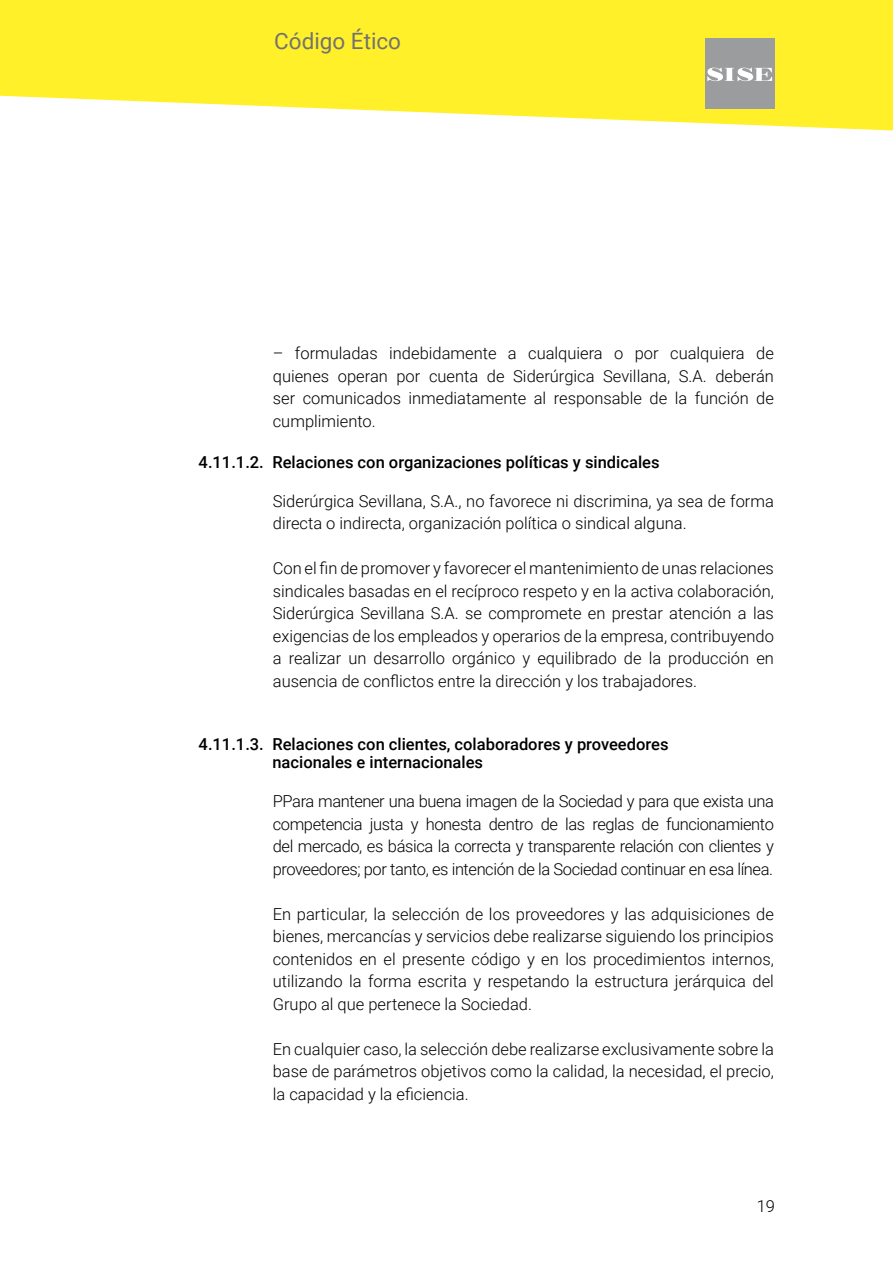
<style>
.page{position:relative;width:893px;height:1263px;background:#fff}
.page>*{position:absolute;margin:0;border:0;box-sizing:border-box;transform-origin:0 0}
.t1{font:22.5px "Roboto";color:#727271}
.t2{font:300 16.5px/22.5px "Roboto";color:#000;text-align:justify}
.t3{font:500 16.5px/18px "Roboto";color:#000}
</style>
<div class="page">
<svg style="left:0;top:0;width:893px;height:130px;fill:#fff029"></svg>
<div style="left:705px;top:38px;width:70px;height:70px;background:#9a9c9e"></div>
<svg style="left:707px;top:68px;width:65px;height:13px"></svg>
<h1 class="t1" style="left:274px;top:25px;width:128px">Código Ético</h1>
<p class="t2" style="left:273px;top:342px;width:503px">– formuladas indebidamente a cualquiera o por cualquiera de quienes operan por cuenta de Siderúrgica Sevillana, S.A. deberán ser comunicados inmediatamente al responsable de la función de cumplimiento.</p>
<p class="t3" style="left:199px;top:452px;width:462px">4.11.1.2. Relaciones con organizaciones políticas y sindicales</p>
<p class="t2" style="left:273px;top:489px;width:503px">Siderúrgica Sevillana, S.A., no favorece ni discrimina, ya sea de forma directa o indirecta, organización política o sindical alguna.</p>
<p class="t2" style="left:273px;top:556px;width:503px">Con el fin de promover y favorecer el mantenimiento de unas relaciones sindicales basadas en el recíproco respeto y en la activa colaboración, Siderúrgica Sevillana S.A. se compromete en prestar atención a las exigencias de los empleados y operarios de la empresa, contribuyendo a realizar un desarrollo orgánico y equilibrado de la producción en ausencia de conflictos entre la dirección y los trabajadores.</p>
<p class="t3" style="left:272px;top:735px;width:398px;text-indent:-74px">4.11.1.3. Relaciones con clientes, colaboradores y proveedores nacionales e internacionales</p>
<p class="t2" style="left:273px;top:789px;width:503px">PPara mantener una buena imagen de la Sociedad y para que exista una competencia justa y honesta dentro de las reglas de funcionamiento del mercado, es básica la correcta y transparente relación con clientes y proveedores; por tanto, es intención de la Sociedad continuar en esa línea.</p>
<p class="t2" style="left:273px;top:902px;width:503px">En particular, la selección de los proveedores y las adquisiciones de bienes, mercancías y servicios debe realizarse siguiendo los principios contenidos en el presente código y en los procedimientos internos, utilizando la forma escrita y respetando la estructura jerárquica del Grupo al que pertenece la Sociedad.</p>
<p class="t2" style="left:273px;top:1037px;width:503px">En cualquier caso, la selección debe realizarse exclusivamente sobre la base de parámetros objetivos como la calidad, la necesidad, el precio, la capacidad y la eficiencia.</p>
<p class="t2" style="left:757px;top:1194px;width:20px">19</p>
</div>
